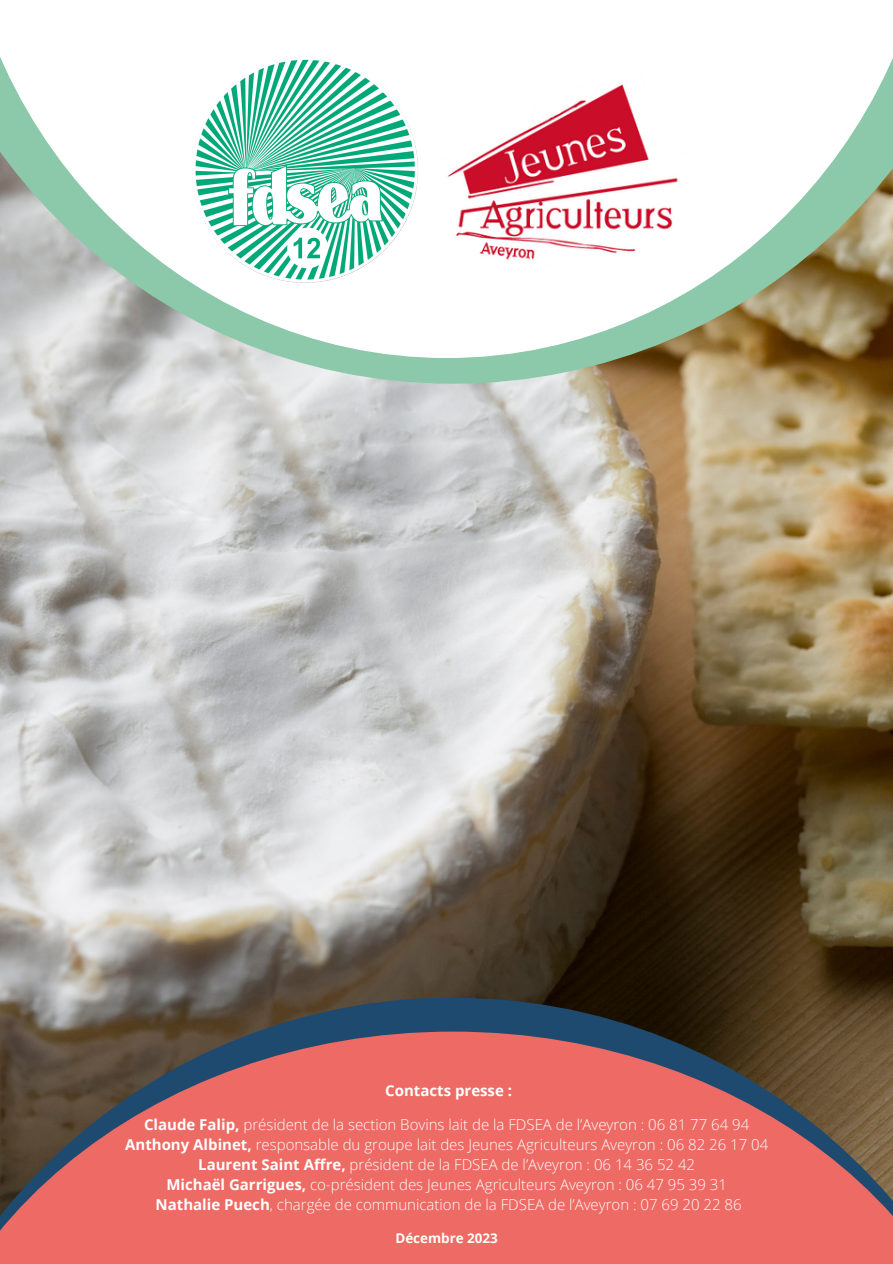
<style>
.page{position:relative;width:893px;height:1264px;background:#fff}
.page>*{position:absolute;margin:0;border:0;box-sizing:border-box;transform-origin:0 0}
.t1{font:300 15px "Open Sans";color:#fff}
.t2{font:700 15px "Open Sans";color:#fff}
.t3{font:700 13.5px "Open Sans";color:#fdfefe}
.s1{font-weight:700}
</style>
<div class="page">
<img style="left:0;top:384px;width:892px;height:604px">
<svg style="left:0;top:358px;width:892px;height:26px"></svg>
<svg style="left:0;top:57px;width:892px;height:301px"></svg>
<svg style="left:0;top:988px;width:892px;height:43px"></svg>
<svg style="left:0;top:1031px;width:892px;height:232px;fill:#ee6a64"></svg>
<img style="left:188px;top:57px;width:234px;height:232px">
<img style="left:437px;top:57px;width:261px;height:224px">
<p class="t2" style="left:385px;top:1079px;width:128px">Contacts presse :</p>
<p class="t1" style="left:144px;top:1113px;width:607px"><span class="s1">Claude Falip,</span> président de la section Bovins lait de la FDSEA de l’Aveyron : 06 81 77 64 94</p>
<p class="t1" style="left:125px;top:1133px;width:644px"><span class="s1">Anthony Albinet,</span> responsable du groupe lait des Jeunes Agriculteurs Aveyron : 06 82 26 17 04</p>
<p class="t1" style="left:198px;top:1154px;width:498px"><span class="s1">Laurent Saint Affre,</span> président de la FDSEA de l’Aveyron : 06 14 36 52 42</p>
<p class="t1" style="left:166px;top:1174px;width:562px"><span class="s1">Michaël Garrigues,</span> co-président des Jeunes Agriculteurs Aveyron : 06 47 95 39 31</p>
<p class="t1" style="left:156px;top:1194px;width:587px"><span class="s1">Nathalie Puech</span>, chargée de communication de la FDSEA de l’Aveyron : 07 69 20 22 86</p>
<p class="t3" style="left:395px;top:1228px;width:104px">Décembre 2023</p>
</div>
